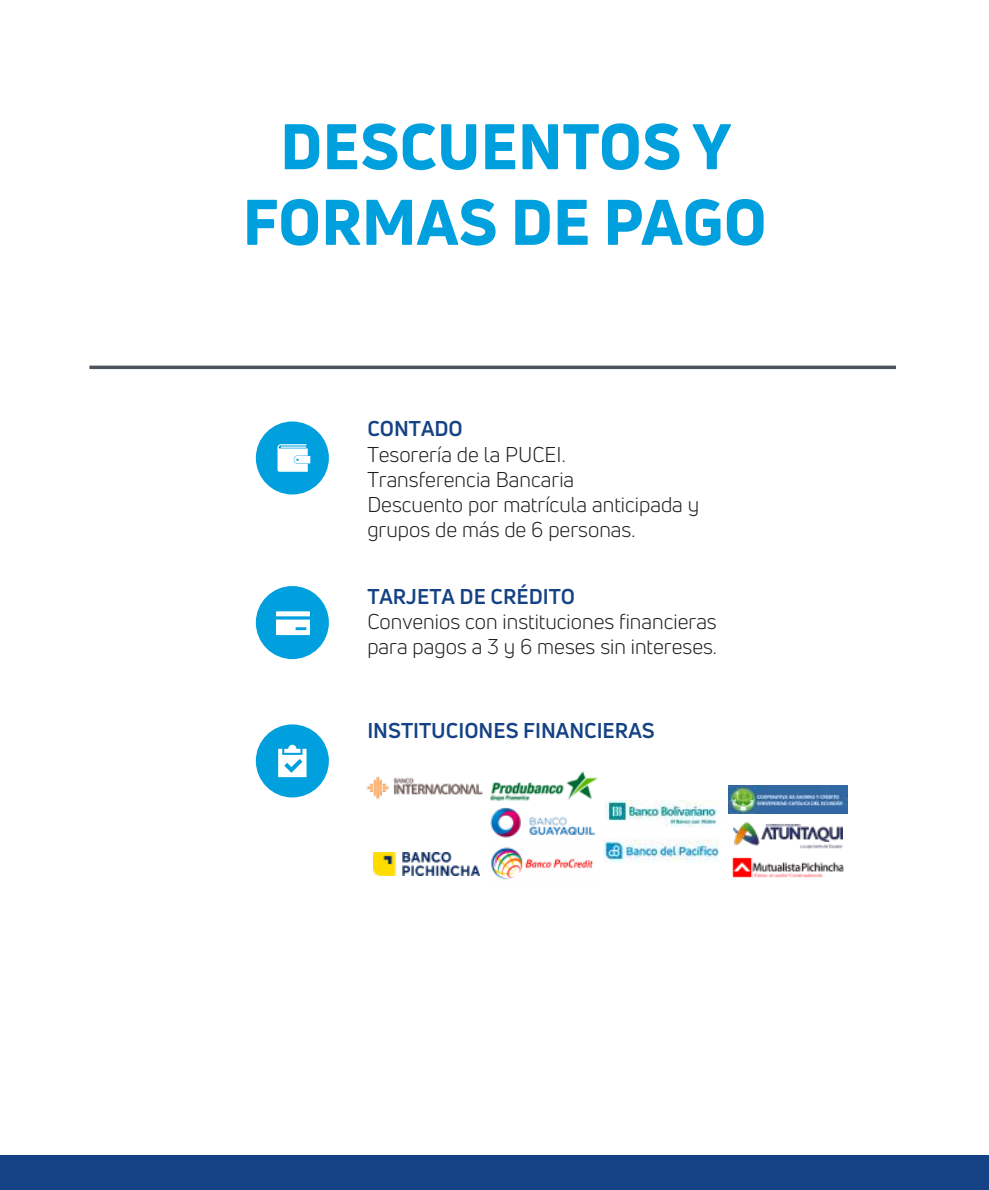
<style>
.page{position:relative;width:989px;height:1190px;background:#fff}
.page>*{position:absolute;margin:0;border:0;box-sizing:border-box;transform-origin:0 0}
.t1{font:800 63px/75.6px "Uni Neue";color:#00a0df;text-align:center}
.t2{font:21px/25.2px "Uni Neue";color:#1d1d1b}
.t3{font:700 21px "Uni Neue";color:#154284}
</style>
<div class="page">
<div style="left:0;top:1155px;width:989px;height:35px;background:#154284"></div>
<hr style="left:89px;top:366px;width:807px;height:3px;background:#4d565f">
<div style="left:256px;top:724px;width:73px;height:73px;background:#00a0df;border-radius:50%"></div>
<svg style="left:278px;top:745px;width:28px;height:32px"></svg>
<div style="left:256px;top:421px;width:73px;height:73px;background:#00a0df;border-radius:50%"></div>
<svg style="left:277px;top:444px;width:33px;height:28px"></svg>
<div style="left:256px;top:586px;width:73px;height:73px;background:#00a0df;border-radius:50%"></div>
<svg style="left:276px;top:611px;width:34px;height:24px"></svg>
<img style="left:366px;top:776px;width:117px;height:24px">
<img style="left:732px;top:858px;width:111px;height:19px">
<img style="left:374px;top:853px;width:105px;height:22px">
<img style="left:490px;top:771px;width:108px;height:31px">
<img style="left:490px;top:807px;width:106px;height:31px">
<img style="left:491px;top:847px;width:103px;height:33px">
<img style="left:605px;top:800px;width:114px;height:27px">
<img style="left:603px;top:837px;width:116px;height:26px">
<img style="left:733px;top:821px;width:109px;height:28px">
<img style="left:729px;top:785px;width:118px;height:29px">
<h1 class="t1" style="left:243px;top:108px;width:525px">DESCUENTOS Y<br>FORMAS DE PAGO</h1>
<p class="t3" style="left:367px;top:416px;width:97px">CONTADO</p>
<p class="t2" style="left:367px;top:441px;width:333px">Tesorería de la PUCEI.<br>Transferencia Bancaria<br>Descuento por matrícula anticipada y grupos de más de 6 personas.</p>
<p class="t3" style="left:367px;top:583px;width:209px">TARJETA DE CRÉDITO</p>
<p class="t2" style="left:367px;top:609px;width:351px">Convenios con instituciones financieras para pagos a 3 y 6 meses sin intereses.</p>
<p class="t3" style="left:367px;top:717px;width:289px">INSTITUCIONES FINANCIERAS</p>
</div>
